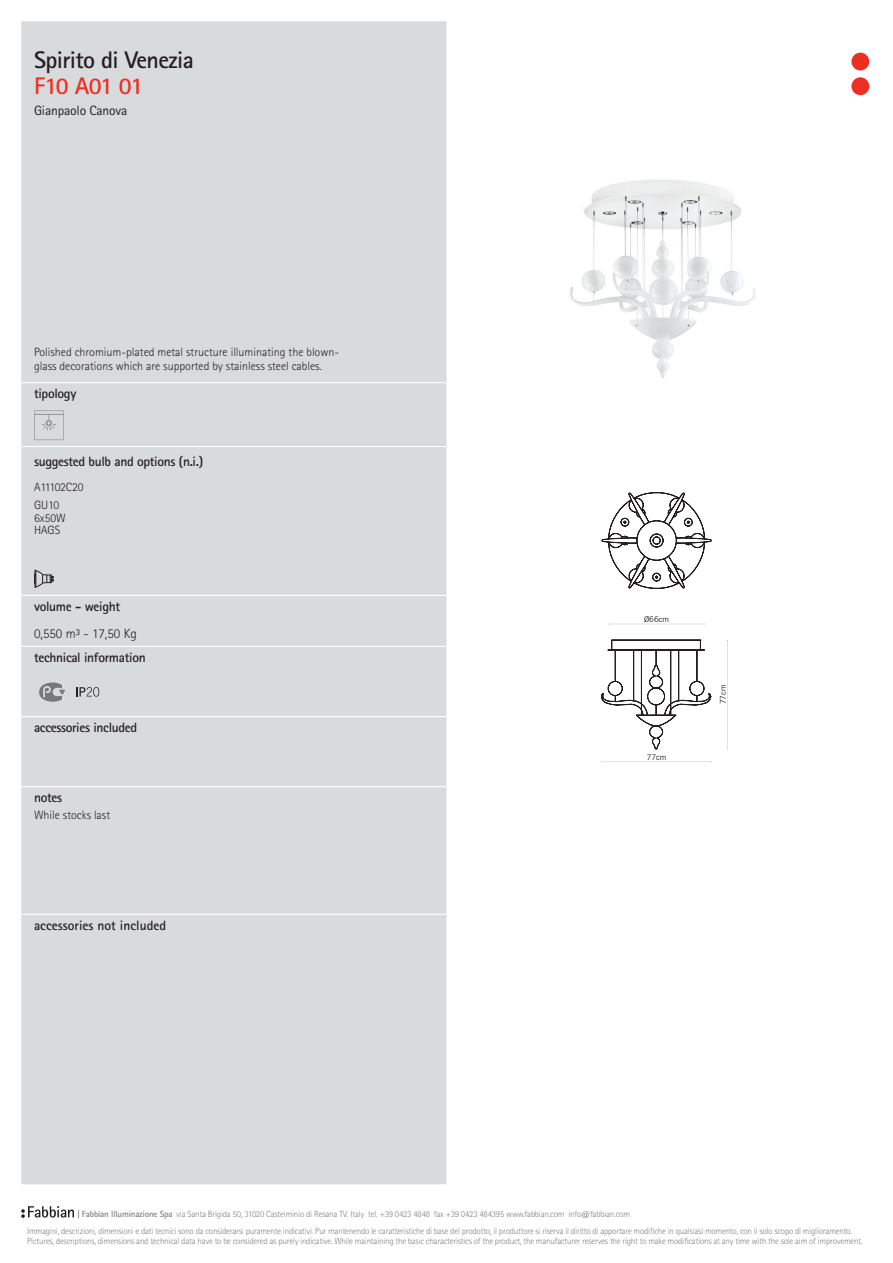
<style>
.page{position:relative;width:893px;height:1263px;background:#fff}
.page>*{position:absolute;margin:0;border:0;box-sizing:border-box;transform-origin:0 0}
.t1{font:700 24px "Rotis Sans Serif Std";letter-spacing:-.025em;color:#231f20}
.t2{font:700 24px "Rotis Sans Serif Std";letter-spacing:-.06em;color:#ee2e22}
.t3{font:700 13.5px "Rotis Sans Serif Std";letter-spacing:-.025em;color:#231f20}
.t4{font:700 13.5px "Rotis Sans Serif Std";color:#231f20}
.t5{font:13.5px "Rotis Sans Serif Std";letter-spacing:-.01em;color:#231f20}
.t6{font:300 13.5px "Rotis Sans Serif Std";color:#231f20}
.t7{font:300 12px/18.3px "Rotis Sans Serif Std";color:#231f20}
.t8{font:300 9px/16.4px "Rotis Sans Serif Std";letter-spacing:-.025em;color:#808285}
.t9{font:7.95px "News Gothic BT";color:#231f20}
.s1{font-weight:700}
</style>
<div class="page">
<div style="left:21px;top:21px;width:425px;height:1163px;background:#d9dadc"></div>
<hr style="left:21px;top:382px;width:425px;height:1px;background:#fff">
<hr style="left:21px;top:446px;width:425px;height:1px;background:#fff">
<hr style="left:21px;top:595px;width:425px;height:1px;background:#fff">
<hr style="left:21px;top:646px;width:425px;height:1px;background:#fff">
<hr style="left:21px;top:716px;width:425px;height:1px;background:#fff">
<hr style="left:21px;top:786px;width:425px;height:1px;background:#fff">
<hr style="left:21px;top:914px;width:425px;height:1px;background:#fff">
<svg style="left:34px;top:410px;width:30px;height:30px"></svg>
<svg style="left:34px;top:570px;width:19px;height:18px"></svg>
<svg style="left:39px;top:682px;width:26px;height:20px"></svg>
<svg style="left:76px;top:687px;width:23px;height:10px"></svg>
<img style="left:569px;top:179px;width:187px;height:199px">
<svg style="left:726px;top:640px;width:2px;height:109px"></svg>
<svg style="left:602px;top:761px;width:110px;height:2px"></svg>
<svg style="left:609px;top:623px;width:96px;height:2px"></svg>
<svg style="left:601px;top:640px;width:111px;height:110px"></svg>
<svg style="left:602px;top:492px;width:109px;height:97px"></svg>
<svg style="left:21px;top:1206px;width:53px;height:12px"></svg>
<div style="left:851px;top:53px;width:18px;height:17px;background:#ee2e22;border-radius:50%"></div>
<div style="left:851px;top:77px;width:18px;height:18px;background:#ee2e22;border-radius:50%"></div>
<h1 class="t1" style="left:34px;top:45px;width:161px">Spirito di Venezia</h1>
<h1 class="t2" style="left:34px;top:70px;width:111px">F10 A01 01</h1>
<h2 class="t5" style="left:34px;top:102px;width:95px">Gianpaolo Canova</h2>
<h3 class="t7" style="left:34px;top:344px;width:307px;line-height:14.4px">Polished chromium-plated metal structure illuminating the blown&shy;glass decorations which are supported by stainless steel cables.</h3>
<h2 class="t3" style="left:34px;top:385px;width:44px">tipology</h2>
<h2 class="t3" style="left:34px;top:453px;width:171px">suggested bulb and options (n.i.)</h2>
<h3 class="t7" style="left:34px;top:477px;width:51px">A11102C20<br>GU10</h3>
<h3 class="t7" style="left:34px;top:511px;width:33px;line-height:12.8px">6x50W<br>HAGS</h3>
<h2 class="t3" style="left:34px;top:598px;width:88px">volume - weight</h2>
<h2 class="t6" style="left:34px;top:625px;width:104px">0,550 m³ - 17,50 Kg</h2>
<h2 class="t3" style="left:34px;top:649px;width:113px">technical information</h2>
<h2 class="t3" style="left:34px;top:719px;width:105px">accessories included</h2>
<h2 class="t3" style="left:34px;top:789px;width:30px">notes</h2>
<h3 class="t7" style="left:34px;top:806px;width:78px">While stocks last</h3>
<h2 class="t4" style="left:34px;top:917px;width:134px">accessories not included</h2>
<p class="t9" style="left:644px;top:615px;width:26px">Ø66cm</p>
<p class="t9" style="left:647px;top:753px;width:21px">77cm</p>
<p class="t9" style="left:718px;top:704px;width:21px;rotate:-90deg">77cm</p>
<p class="t8" style="left:27px;top:1206px;width:826px;text-indent:50px"><span class="s1">| Fabbian Illuminazione Spa</span> via Santa Brigida 50, 31020 Castelminio di Resana TV. Italy tel. +39 0423 4848 fax +39 0423 484395 www.fabbian.com info@fabbian.com<br>Immagini, descrizioni, dimensioni e dati tecnici sono da considerarsi puramente indicativi. Pur mantenendo le caratteristiche di base del prodotto, il produttore si riserva il diritto di apportare modifiche in qualsiasi momento, con il solo scopo di miglioramento.</p>
<p class="t8" style="left:27px;top:1233px;width:837px">Pictures, descriptions, dimensions and technical data have to be considered as purely indicative. While maintaining the basic characteristics of the product, the manufacturer reserves the right to make modifications at any time with the sole aim of improvement.</p>
</div>
